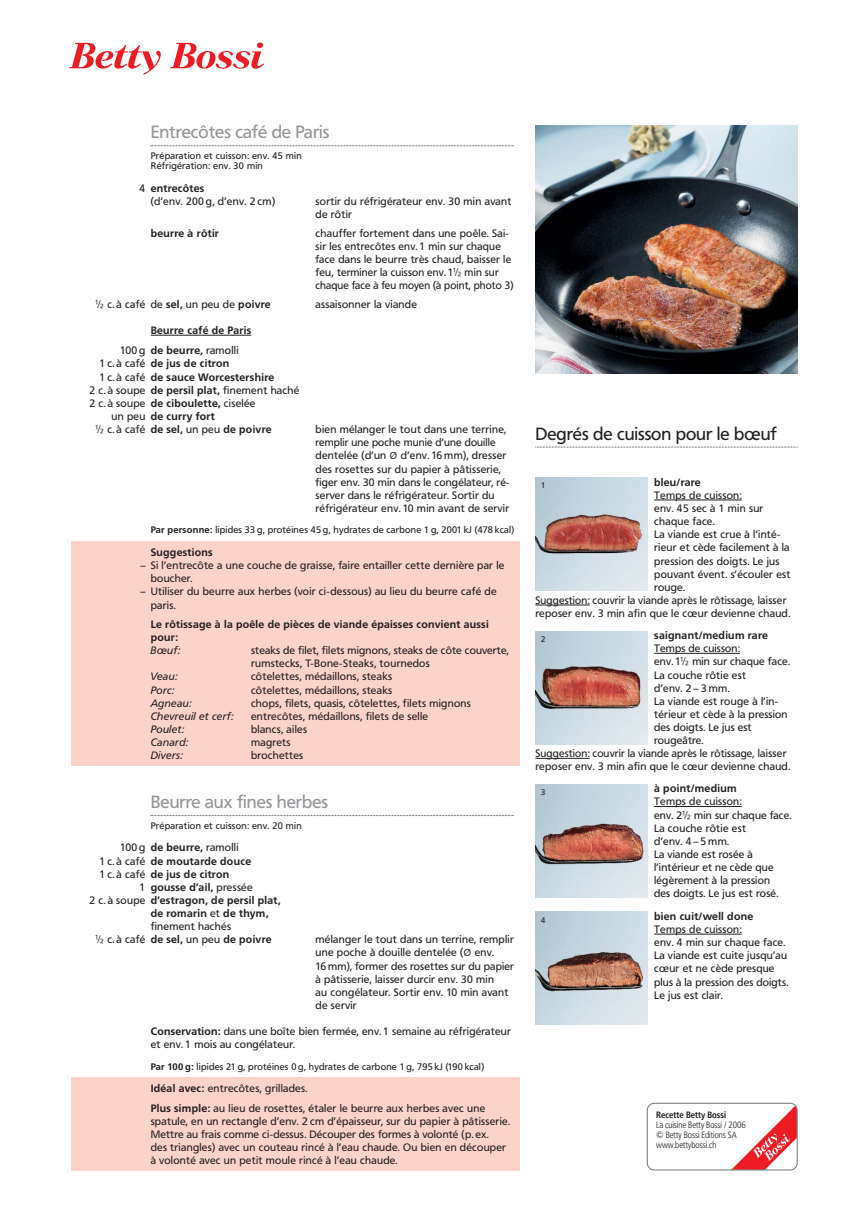
<style>
.page{position:relative;width:851px;height:1205px;background:#fff}
.page>*{position:absolute;margin:0;border:0;box-sizing:border-box;transform-origin:0 0}
.t1{font:17.5px "Frutiger B Bn";color:#939598}
.t2{font:17.5px "Frutiger B Bn";color:#231f20}
.t3{font:10.62px/13.1px "Frutiger B Bn";letter-spacing:.025em;color:#231f20}
.t4{font:700 10.62px/13.1px "Frutiger B Bn";letter-spacing:.03em;color:#231f20}
.t5{font:italic 10.62px "Frutiger B Bn";letter-spacing:.025em;color:#231f20}
.t6{font:9.38px/10.6px "Frutiger B Bn";letter-spacing:.025em;color:#231f20}
.t7{font:9px/10px "Frutiger BB Con Light";color:#231f20}
.t8{font:9px "Frutiger BB Con Bold";color:#231f20}
.t9{font:8px "Frutiger B Bn";color:#231f20}
.s1{font-weight:700}
.s2{font-weight:400}
</style>
<div class="page">
<svg style="left:69px;top:43px;width:92px;height:32px"></svg>
<svg style="left:170px;top:42px;width:94px;height:27px"></svg>
<svg style="left:646px;top:1103px;width:151px;height:67px"></svg>
<div style="left:71px;top:1077px;width:448px;height:94px;background:#fcd3c9"></div>
<div style="left:71px;top:541px;width:448px;height:225px;background:#fcd3c9"></div>
<svg style="left:151px;top:145px;width:363px;height:1px"></svg>
<svg style="left:151px;top:335px;width:27px;height:1px"></svg>
<hr style="left:178px;top:335px;width:56px;height:1px;background:#231f20">
<svg style="left:233px;top:335px;width:18px;height:1px"></svg>
<svg style="left:151px;top:815px;width:363px;height:1px"></svg>
<img style="left:535px;top:125px;width:262px;height:248px">
<svg style="left:535px;top:447px;width:262px;height:1px"></svg>
<hr style="left:654px;top:500px;width:87px;height:1px;background:#231f20">
<hr style="left:535px;top:605px;width:54px;height:1px;background:#231f20">
<img style="left:535px;top:478px;width:112px;height:113px">
<hr style="left:654px;top:653px;width:85px;height:1px;background:#231f20">
<hr style="left:535px;top:758px;width:54px;height:1px;background:#231f20">
<img style="left:535px;top:631px;width:112px;height:113px">
<hr style="left:654px;top:806px;width:87px;height:1px;background:#231f20">
<img style="left:535px;top:784px;width:112px;height:113px">
<hr style="left:654px;top:934px;width:87px;height:1px;background:#231f20">
<img style="left:535px;top:912px;width:112px;height:113px">
<h1 class="t1" style="left:151px;top:125px;width:180px">Entrecôtes café de Paris</h1>
<p class="t6" style="left:151px;top:151px;width:152px">Préparation et cuisson: env. 45 min<br>Réfrigération: env. 30 min</p>
<p class="t3" style="left:151px;top:183px;width:126px;text-indent:-11px">4 <span class="s1">entrecôtes<br></span>(d’env. 200 g, d’env. 2 cm)</p>
<p class="t3" style="left:315px;top:196px;width:197px">sortir du réfrigérateur env. 30 min avant de rôtir</p>
<p class="t4" style="left:151px;top:227px;width:70px">beurre à rôtir</p>
<p class="t3" style="left:315px;top:227px;width:199px">chauffer fortement dans une poêle. Sai&shy;sir les entrecôtes env. 1 min sur chaque face dans le beurre très chaud, baisser le feu, terminer la cuisson env. 1¿ min sur chaque face à feu moyen (à point, photo 3)</p>
<p class="t3" style="left:95px;top:298px;width:177px">¿ c. à café de <span class="s1">sel,</span> un peu de <span class="s1">poivre</span></p>
<p class="t3" style="left:315px;top:298px;width:103px">assaisonner la viande</p>
<p class="t4" style="left:120px;top:321px;width:132px;line-height:20.2px;text-indent:30px">Beurre café de Paris<br><span class="s2">100 g</span> de beurre, <span class="s2">ramolli</span></p>
<p class="t4" style="left:100px;top:358px;width:131px"><span class="s2">1 c. à café</span> de jus de citron</p>
<p class="t4" style="left:100px;top:371px;width:176px"><span class="s2">1 c. à café</span> de sauce Worcestershire</p>
<p class="t3" style="left:89px;top:384px;width:211px">2 c. à soupe <span class="s1">de persil plat,</span> finement haché</p>
<p class="t3" style="left:89px;top:397px;width:167px">2 c. à soupe <span class="s1">de ciboulette,</span> ciselée</p>
<p class="t4" style="left:111px;top:410px;width:105px"><span class="s2">un peu</span> de curry fort</p>
<p class="t4" style="left:95px;top:424px;width:178px"><span class="s2">¿ c. à café</span> de sel, <span class="s2">un peu</span> de poivre</p>
<p class="t3" style="left:315px;top:424px;width:195px">bien mélanger le tout dans une terrine, remplir une poche munie d’une douille dentelée (d’un Ø d’env. 16 mm), dresser des rosettes sur du papier à pâtisserie, figer env. 30 min dans le congélateur, ré&shy;server dans le réfrigérateur. Sortir du réfrigérateur env. 10 min avant de servir</p>
<p class="t6" style="left:151px;top:525px;width:365px"><span class="s1">Par personne:</span> lipides 33 g, protéines 45 g, hydrates de carbone 1 g, 2001 kJ (478 kcal)</p>
<p class="t4" style="left:151px;top:546px;width:63px">Suggestions</p>
<p class="t3" style="left:151px;top:560px;width:355px;text-indent:-11px">– Si l’entrecôte a une couche de graisse, faire entailler cette dernière par le boucher.</p>
<p class="t3" style="left:151px;top:586px;width:347px;text-indent:-11px">– Utiliser du beurre aux herbes (voir ci-dessous) au lieu du beurre café de paris.</p>
<p class="t4" style="left:151px;top:618px;width:339px">Le rôtissage à la poêle de pièces de viande épaisses convient aussi pour:</p>
<p class="t5" style="left:151px;top:646px;width:31px">Bœuf:</p>
<p class="t3" style="left:251px;top:645px;width:259px">steaks de filet, filets mignons, steaks de côte couverte, rumstecks, T-Bone-Steaks, tournedos</p>
<p class="t5" style="left:151px;top:672px;width:28px">Veau:</p>
<p class="t3" style="left:251px;top:671px;width:142px">côtelettes, médaillons, steaks</p>
<p class="t5" style="left:151px;top:685px;width:25px">Porc:</p>
<p class="t3" style="left:251px;top:684px;width:142px">côtelettes, médaillons, steaks</p>
<p class="t5" style="left:151px;top:699px;width:42px">Agneau:</p>
<p class="t3" style="left:251px;top:697px;width:221px">chops, filets, quasis, côtelettes, filets mignons</p>
<p class="t5" style="left:151px;top:712px;width:84px">Chevreuil et cerf:</p>
<p class="t3" style="left:251px;top:710px;width:179px">entrecôtes, médaillons, filets de selle</p>
<p class="t5" style="left:151px;top:725px;width:35px">Poulet:</p>
<p class="t3" style="left:251px;top:723px;width:57px">blancs, ailes</p>
<p class="t5" style="left:151px;top:738px;width:39px">Canard:</p>
<p class="t3" style="left:251px;top:736px;width:41px">magrets</p>
<p class="t5" style="left:151px;top:751px;width:34px">Divers:</p>
<p class="t3" style="left:251px;top:750px;width:54px">brochettes</p>
<h1 class="t1" style="left:151px;top:795px;width:179px">Beurre aux fines herbes</h1>
<p class="t6" style="left:151px;top:821px;width:152px">Préparation et cuisson: env. 20 min</p>
<p class="t4" style="left:100px;top:842px;width:153px;text-indent:21px"><span class="s2">100 g</span> de beurre, <span class="s2">ramolli<br>1 c. à café</span> de moutarde douce<br><span class="s2">1 c. à café</span> de jus de citron</p>
<p class="t4" style="left:140px;top:881px;width:114px"><span class="s2">1</span> gousse d’ail, <span class="s2">pressée</span></p>
<p class="t4" style="left:89px;top:894px;width:192px"><span class="s2">2 c. à soupe</span> d’estragon, de persil plat,</p>
<p class="t4" style="left:151px;top:907px;width:119px">de romarin <span class="s2">et</span> de thym,</p>
<p class="t3" style="left:151px;top:921px;width:82px">finement hachés</p>
<p class="t4" style="left:95px;top:934px;width:178px"><span class="s2">¿ c. à café</span> de sel, <span class="s2">un peu</span> de poivre</p>
<p class="t3" style="left:315px;top:934px;width:200px">mélanger le tout dans un terrine, remplir une poche à douille dentelée (Ø env.<br>16 mm), former des rosettes sur du papier à pâtisserie, laisser durcir env. 30 min<br>au congélateur. Sortir env. 10 min avant de servir</p>
<p class="t3" style="left:151px;top:1026px;width:361px"><span class="s1">Conservation:</span> dans une boîte bien fermée, env. 1 semaine au réfrigérateur et env. 1 mois au congélateur.</p>
<p class="t6" style="left:151px;top:1062px;width:335px"><span class="s1">Par 100 g:</span> lipides 21 g, protéines 0 g, hydrates de carbone 1 g, 795 kJ (190 kcal)</p>
<p class="t3" style="left:151px;top:1080px;width:336px;line-height:19.4px"><span class="s1">Idéal avec:</span> entrecôtes, grillades.<br><span class="s1">Plus simple:</span> au lieu de rosettes, étaler le beurre aux herbes avec une</p>
<p class="t3" style="left:151px;top:1115px;width:361px">spatule, en un rectangle d’env. 2 cm d’épaisseur, sur du papier à pâtisserie.<br>Mettre au frais comme ci-dessus. Découper des formes à volonté (p. ex.<br>des triangles) avec un couteau rincé à l’eau chaude. Ou bien en découper à volonté avec un petit moule rincé à l’eau chaude.</p>
<h1 class="t2" style="left:535px;top:426px;width:243px">Degrés de cuisson pour le bœuf</h1>
<p class="t4" style="left:654px;top:476px;width:48px">bleu/rare</p>
<p class="t3" style="left:654px;top:489px;width:89px">Temps de cuisson:</p>
<p class="t3" style="left:654px;top:502px;width:111px">env. 45 sec à 1 min sur</p>
<p class="t3" style="left:654px;top:516px;width:62px">chaque face.</p>
<p class="t3" style="left:654px;top:529px;width:128px">La viande est crue à l’inté-</p>
<p class="t3" style="left:654px;top:542px;width:137px">rieur et cède facilement à la</p>
<p class="t3" style="left:654px;top:555px;width:127px">pression des doigts. Le jus</p>
<p class="t3" style="left:654px;top:568px;width:138px">pouvant évent. s’écouler est</p>
<p class="t3" style="left:654px;top:581px;width:32px">rouge.</p>
<p class="t3" style="left:535px;top:594px;width:252px">Suggestion: couvrir la viande après le rôtissage, laisser</p>
<p class="t3" style="left:535px;top:607px;width:256px">reposer env. 3 min afin que le cœur devienne chaud.</p>
<p class="t9" style="left:541px;top:482px;width:6px">1</p>
<p class="t4" style="left:654px;top:630px;width:115px">saignant/medium rare</p>
<p class="t3" style="left:654px;top:643px;width:87px">Temps de cuisson:</p>
<p class="t3" style="left:654px;top:656px;width:137px">env. 1¿ min sur chaque face.</p>
<p class="t3" style="left:654px;top:669px;width:93px">La couche rôtie est</p>
<p class="t3" style="left:654px;top:682px;width:77px">d’env. 2–3 mm.</p>
<p class="t3" style="left:654px;top:695px;width:125px">La viande est rouge à l’in-</p>
<p class="t3" style="left:654px;top:708px;width:135px">térieur et cède à la pression</p>
<p class="t3" style="left:654px;top:721px;width:99px">des doigts. Le jus est</p>
<p class="t3" style="left:654px;top:735px;width:51px">rougeâtre.</p>
<p class="t3" style="left:535px;top:748px;width:252px">Suggestion: couvrir la viande après le rôtissage, laisser</p>
<p class="t3" style="left:535px;top:761px;width:256px">reposer env. 3 min afin que le cœur devienne chaud.</p>
<p class="t9" style="left:541px;top:636px;width:6px">2</p>
<p class="t9" style="left:541px;top:789px;width:6px">3</p>
<p class="t9" style="left:541px;top:916px;width:6px">4</p>
<p class="t4" style="left:654px;top:783px;width:84px">à point/medium</p>
<p class="t3" style="left:654px;top:796px;width:139px">Temps de cuisson:<br>env. 2¿ min sur chaque face.<br>La couche rôtie est<br>d’env. 4–5 mm.<br>La viande est rosée à l’intérieur et ne cède que légèrement à la pression<br>des doigts. Le jus est rosé.</p>
<p class="t4" style="left:654px;top:910px;width:100px">bien cuit/well done</p>
<p class="t3" style="left:654px;top:923px;width:136px">Temps de cuisson:<br>env. 4 min sur chaque face.<br>La viande est cuite jusqu’au cœur et ne cède presque plus à la pression des doigts.<br>Le jus est clair.</p>
<p class="t8" style="left:656px;top:1111px;width:71px">Recette Betty Bossi</p>
<p class="t7" style="left:656px;top:1121px;width:91px">La cuisine Betty Bossi / 2006 © Betty Bossi Editions SA www.bettybossi.ch</p>
</div>
